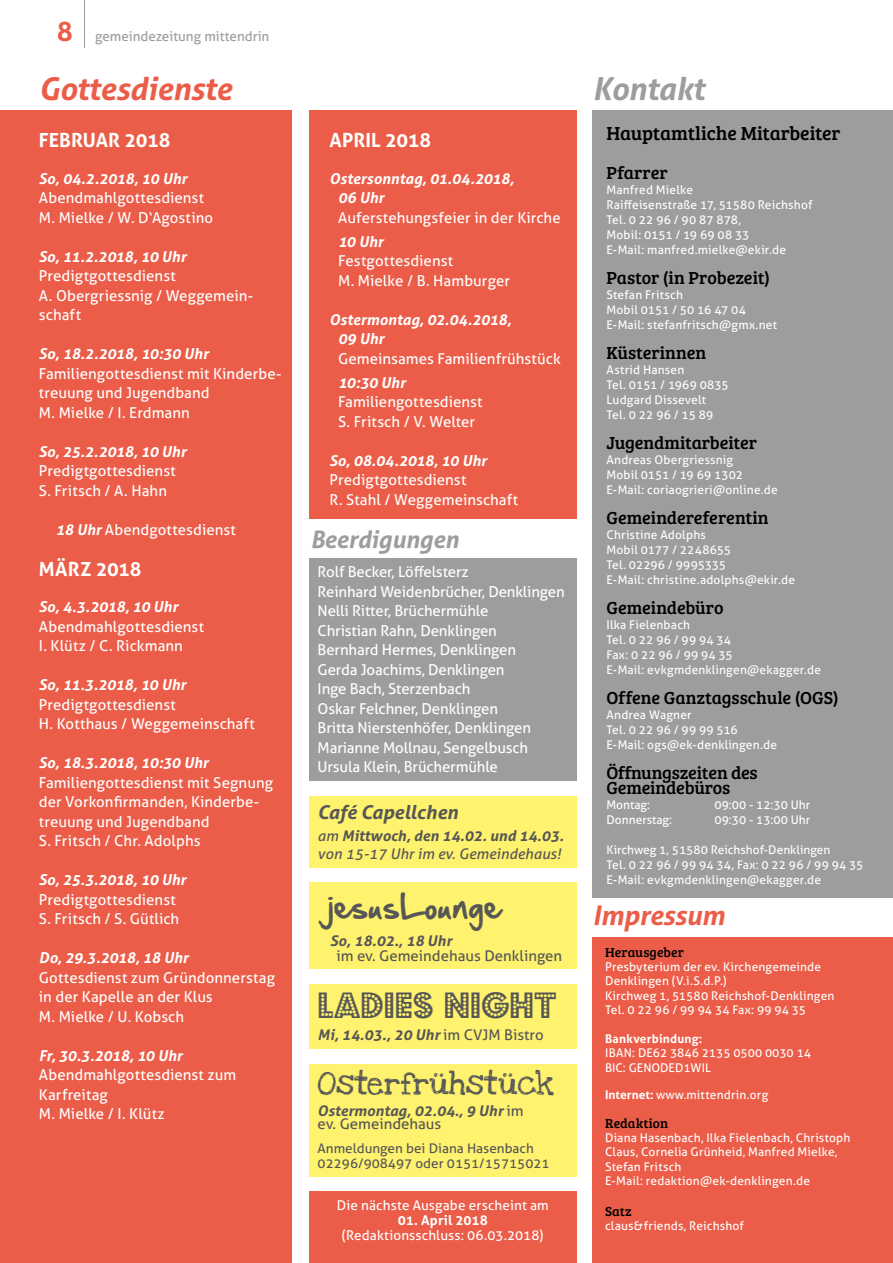
<style>
.page{position:relative;width:893px;height:1263px;background:#fff}
.page>*{position:absolute;margin:0;border:0;box-sizing:border-box;transform-origin:0 0}
.t1{font:40.5px "Budmo Jiggler";color:#575756}
.t2{font:italic 700 31.5px "Aller";letter-spacing:-.01em;color:#eb5d48}
.t3{font:italic 700 31.5px "Aller";letter-spacing:-.01em;color:#9d9d9c}
.t4{font:30px "Hand Of Sean";color:#575756}
.t5{font:italic 700 27px "Aller";letter-spacing:-.01em;color:#eb5d48}
.t6{font:italic 700 24px "Aller";letter-spacing:-.01em;color:#9d9d9c}
.t7{font:23.55px "Love Ya Like A Sister";color:#575756}
.t8{font:700 19.5px "Aller";letter-spacing:-.005em;color:#fff}
.t9{font:19.5px "Bree Serif";letter-spacing:-.01em;color:#000}
.t10{font:italic 700 19.05px "Aller";color:#575756}
.t11{font:18px/15px "Bree Serif";letter-spacing:-.005em;color:#000}
.t12{font:15px/19.5px "Aller";letter-spacing:.005em;color:#fff}
.t13{font:italic 700 15px/19.5px "Aller";letter-spacing:-.005em;color:#fff}
.t14{font:italic 700 14.7px/13.5px "Aller";color:#575756}
.t15{font:italic 14.7px/18px "Aller";color:#575756}
.t16{font:14.7px "Aller";color:#575756}
.t17{font:13.5px "Aller";letter-spacing:.01em;color:#fff}
.t18{font:13.5px "Aller";color:#9d9d9c}
.t19{font:13.5px "Bree Serif";letter-spacing:.01em;color:#000}
.t20{font:700 13.5px "Aller";letter-spacing:.01em;color:#fff}
.t21{font:13.2px/15px "Aller";color:#575756}
.t22{font:12px/15px "Aller";letter-spacing:.015em;color:#fff}
.t23{font:700 12px "Aller";letter-spacing:.015em;color:#fff}
.s1{font-weight:700;font-size:27px;color:#eb5d48}
.s2{font-weight:700;font-style:italic}
.s3{font-weight:700}
.s4{font-weight:400;font-style:normal}
</style>
<div class="page">
<hr style="left:84px;top:0;width:1px;height:48px;background:#9d9d9c">
<div style="left:592px;top:937px;width:301px;height:326px;background:#eb5d48"></div>
<div style="left:0;top:111px;width:291px;height:1152px;background:#eb5d48"></div>
<div style="left:309px;top:111px;width:267px;height:408px;background:#eb5d48"></div>
<div style="left:592px;top:111px;width:301px;height:787px;background:#9d9d9c"></div>
<div style="left:309px;top:1192px;width:267px;height:71px;background:#eb5d48"></div>
<div style="left:309px;top:558px;width:267px;height:223px;background:#9d9d9c"></div>
<div style="left:309px;top:796px;width:267px;height:72px;background:#fff26e"></div>
<div style="left:309px;top:984px;width:267px;height:64px;background:#fff26e"></div>
<div style="left:309px;top:882px;width:267px;height:87px;background:#fff26e"></div>
<div style="left:309px;top:1064px;width:267px;height:112px;background:#fff26e"></div>
<p class="t18" style="left:57px;top:28px;width:214px"><span class="s1">8</span> gemeindezeitung mittendrin</p>
<h2 class="t2" style="left:39px;top:69px;width:195px">Gottesdienste</h2>
<h3 class="t8" style="left:39px;top:128px;width:133px">FEBRUAR 2018</h3>
<p class="t13" style="left:39px;top:168px;width:150px">So, 04.2.2018, 10 Uhr</p>
<p class="t12" style="left:39px;top:188px;width:176px">Abendmahlgottesdienst<br>M. Mielke / W. D‘Agostino</p>
<p class="t13" style="left:39px;top:246px;width:149px">So, 11.2.2018, 10 Uhr</p>
<p class="t12" style="left:39px;top:266px;width:216px">Predigtgottesdienst<br>A. Obergriessnig / Weggemein&shy;schaft</p>
<p class="t13" style="left:39px;top:344px;width:171px">So, 18.2.2018, 10:30 Uhr</p>
<p class="t12" style="left:39px;top:364px;width:244px">Familiengottesdienst mit Kinderbe&shy;treuung und Jugendband<br>M. Mielke / I. Erdmann</p>
<p class="t13" style="left:39px;top:441px;width:149px">So, 25.2.2018, 10 Uhr</p>
<p class="t12" style="left:39px;top:461px;width:138px">Predigtgottesdienst<br>S. Fritsch / A. Hahn</p>
<p class="t12" style="left:56px;top:520px;width:182px"><span class="s2">18 Uhr</span> Abendgottesdienst</p>
<h3 class="t8" style="left:39px;top:556px;width:104px">MÄRZ 2018</h3>
<p class="t13" style="left:39px;top:597px;width:141px">So, 4.3.2018, 10 Uhr</p>
<p class="t12" style="left:39px;top:616px;width:167px">Abendmahlgottesdienst<br>I. Klütz / C. Rickmann</p>
<p class="t13" style="left:39px;top:675px;width:149px">So, 11.3.2018, 10 Uhr</p>
<p class="t12" style="left:39px;top:694px;width:218px">Predigtgottesdienst<br>H. Kotthaus / Weggemeinschaft</p>
<p class="t13" style="left:39px;top:753px;width:171px">So, 18.3.2018, 10:30 Uhr</p>
<p class="t12" style="left:39px;top:772px;width:236px">Familiengottesdienst mit Segnung der Vorkonfirmanden, Kinderbe&shy;treuung und Jugendband<br>S. Fritsch / Chr. Adolphs</p>
<p class="t13" style="left:39px;top:870px;width:149px">So, 25.3.2018, 10 Uhr</p>
<p class="t12" style="left:39px;top:889px;width:142px">Predigtgottesdienst<br>S. Fritsch / S. Gütlich</p>
<p class="t13" style="left:39px;top:948px;width:151px">Do, 29.3.2018, 18 Uhr</p>
<p class="t12" style="left:39px;top:967px;width:238px">Gottesdienst zum Gründonnerstag in der Kapelle an der Klus<br>M. Mielke / U. Kobsch</p>
<p class="t13" style="left:39px;top:1045px;width:145px">Fr, 30.3.2018, 10 Uhr</p>
<p class="t12" style="left:39px;top:1065px;width:199px">Abendmahlgottesdienst zum<br>Karfreitag<br>M. Mielke / I. Klütz</p>
<h3 class="t8" style="left:330px;top:129px;width:103px">APRIL 2018</h3>
<p class="t13" style="left:338px;top:169px;width:178px;text-indent:-9px">Ostersonntag, 01.04.2018,<br>06 Uhr</p>
<p class="t12" style="left:338px;top:208px;width:224px">Auferstehungsfeier in der Kirche</p>
<p class="t13" style="left:338px;top:231px;width:47px">10 Uhr</p>
<p class="t12" style="left:338px;top:251px;width:174px">Festgottesdienst<br>M. Mielke / B. Hamburger</p>
<p class="t13" style="left:338px;top:309px;width:175px;text-indent:-9px">Ostermontag, 02.04.2018,<br>09 Uhr</p>
<p class="t12" style="left:338px;top:349px;width:224px">Gemeinsames Familienfrühstück</p>
<p class="t13" style="left:338px;top:372px;width:69px">10:30 Uhr</p>
<p class="t12" style="left:338px;top:392px;width:146px">Familiengottesdienst<br>S. Fritsch / V. Welter</p>
<p class="t13" style="left:330px;top:450px;width:159px">So, 08.04.2018, 10 Uhr</p>
<p class="t12" style="left:330px;top:470px;width:190px">Predigtgottesdienst<br>R. Stahl / Weggemeinschaft</p>
<h3 class="t6" style="left:310px;top:524px;width:150px">Beerdigungen</h3>
<p class="t12" style="left:318px;top:562px;width:249px">Rolf Becker, Löffelsterz<br>Reinhard Weidenbrücher, Denklingen<br>Nelli Ritter, Brüchermühle<br>Christian Rahn, Denklingen<br>Bernhard Hermes, Denklingen<br>Gerda Joachims, Denklingen<br>Inge Bach, Sterzenbach<br>Oskar Felchner, Denklingen<br>Britta Nierstenhöfer, Denklingen<br>Marianne Mollnau, Sengelbusch<br>Ursula Klein, Brüchermühle</p>
<p class="t10" style="left:318px;top:800px;width:142px">Café Capellchen</p>
<p class="t15" style="left:318px;top:827px;width:248px">am <span class="s3">Mittwoch, den 14.02. und 14.03. </span>von 15-17 Uhr im ev. Gemeindehaus!</p>
<h3 class="t4" style="left:327px;top:879px;width:176px">jesusLounge</h3>
<p class="t14" style="left:330px;top:933px;width:123px">So, 18.02., 18 Uhr</p>
<p class="t16" style="left:336px;top:946px;width:227px">im ev. Gemeindehaus Denklingen</p>
<h1 class="t1" style="left:318px;top:982px;width:240px">LADIES NIGHT</h1>
<p class="t14" style="left:318px;top:1028px;width:227px">Mi, 14.03., 20 Uhr <span class="s4">im CVJM Bistro</span></p>
<h3 class="t7" style="left:318px;top:1064px;width:238px">Osterfrühstück</h3>
<p class="t14" style="left:318px;top:1104px;width:207px">Ostermontag, 02.04., 9 Uhr <span class="s4">im ev. Gemeindehaus</span></p>
<p class="t21" style="left:318px;top:1141px;width:233px">Anmeldungen bei Diana Hasenbach<br>02296/908497 oder 0151/15715021</p>
<p class="t17" style="left:337px;top:1197px;width:213px">Die nächste Ausgabe erscheint am</p>
<p class="t20" style="left:398px;top:1212px;width:92px">01. April 2018</p>
<p class="t17" style="left:342px;top:1227px;width:203px">(Redaktionsschluss: 06.03.2018)</p>
<h2 class="t3" style="left:592px;top:69px;width:113px">Kontakt</h2>
<h3 class="t9" style="left:606px;top:119px;width:236px">Hauptamtliche Mitarbeiter</h3>
<p class="t11" style="left:606px;top:164px;width:63px">Pfarrer</p>
<p class="t22" style="left:606px;top:182px;width:208px">Manfred Mielke<br>Raiffeisenstraße 17, 51580 Reichshof<br>Tel. 0 22 96 / 90 87 878,<br>Mobil: 0151 / 19 69 08 33<br>E-Mail: manfred.mielke@ekir.de</p>
<p class="t11" style="left:606px;top:269px;width:165px">Pastor (in Probezeit)</p>
<p class="t22" style="left:606px;top:287px;width:172px">Stefan Fritsch<br>Mobil 0151 / 50 16 47 04<br>E-Mail: stefanfritsch@gmx.net</p>
<p class="t11" style="left:606px;top:344px;width:101px">Küsterinnen</p>
<p class="t22" style="left:606px;top:362px;width:124px">Astrid Hansen<br>Tel. 0151 / 1969 0835<br>Ludgard Dissevelt<br>Tel. 0 22 96 / 15 89</p>
<p class="t11" style="left:606px;top:434px;width:152px">Jugendmitarbeiter</p>
<p class="t22" style="left:606px;top:452px;width:173px">Andreas Obergriessnig<br>Mobil 0151 / 19 69 1302<br>E-Mail: coriaogrieri@online.de</p>
<p class="t11" style="left:606px;top:509px;width:164px">Gemeindereferentin</p>
<p class="t22" style="left:606px;top:527px;width:190px">Christine Adolphs<br>Mobil 0177 / 2248655<br>Tel. 02296 / 9995335<br>E-Mail: christine.adolphs@ekir.de</p>
<p class="t11" style="left:606px;top:599px;width:119px">Gemeindebüro</p>
<p class="t22" style="left:606px;top:617px;width:216px">Ilka Fielenbach<br>Tel. 0 22 96 / 99 94 34<br>Fax: 0 22 96 / 99 94 35<br>E-Mail: evkgmdenklingen@ekagger.de</p>
<p class="t11" style="left:606px;top:689px;width:234px">Offene Ganztagsschule (OGS)</p>
<p class="t22" style="left:606px;top:707px;width:172px">Andrea Wagner<br>Tel. 0 22 96 / 99 99 516<br>E-Mail: ogs@ek-denklingen.de</p>
<p class="t11" style="left:606px;top:764px;width:153px">Öffnungszeiten des<br>Gemeindebüros</p>
<p class="t22" style="left:606px;top:797px;width:45px">Montag:</p>
<p class="t22" style="left:714px;top:797px;width:97px">09:00 - 12:30 Uhr</p>
<p class="t22" style="left:606px;top:812px;width:67px">Donnerstag:</p>
<p class="t22" style="left:714px;top:812px;width:97px">09:30 - 13:00 Uhr</p>
<p class="t22" style="left:606px;top:842px;width:258px">Kirchweg 1, 51580 Reichshof-Denklingen<br>Tel. 0 22 96 / 99 94 34, Fax: 0 22 96 / 99 94 35<br>E-Mail: evkgmdenklingen@ekagger.de</p>
<h3 class="t5" style="left:593px;top:898px;width:134px">Impressum</h3>
<p class="t19" style="left:605px;top:942px;width:80px">Herausgeber</p>
<p class="t22" style="left:605px;top:959px;width:231px;line-height:14.4px">Presbyterium der ev. Kirchengemeinde Denklingen (V.i.S.d.P.)<br>Kirchweg 1, 51580 Reichshof-Denklingen Tel. 0 22 96 / 99 94 34 Fax: 99 94 35</p>
<p class="t23" style="left:605px;top:1031px;width:99px">Bankverbindung:</p>
<p class="t22" style="left:605px;top:1046px;width:207px;line-height:14.4px">IBAN: DE62 3846 2135 0500 0030 14<br>BIC: GENODED1WIL</p>
<p class="t22" style="left:605px;top:1087px;width:165px"><span class="s3">Internet:</span> www.mittendrin.org</p>
<p class="t19" style="left:605px;top:1113px;width:65px">Redaktion</p>
<p class="t22" style="left:605px;top:1130px;width:247px;line-height:14.4px">Diana Hasenbach, Ilka Fielenbach, Christoph Claus, Cornelia Grünheid, Manfred Mielke, Stefan Fritsch<br>E-Mail: redaktion@ek-denklingen.de</p>
<p class="t19" style="left:605px;top:1201px;width:28px">Satz</p>
<p class="t22" style="left:605px;top:1218px;width:140px">claus&amp;friends, Reichshof</p>
</div>
